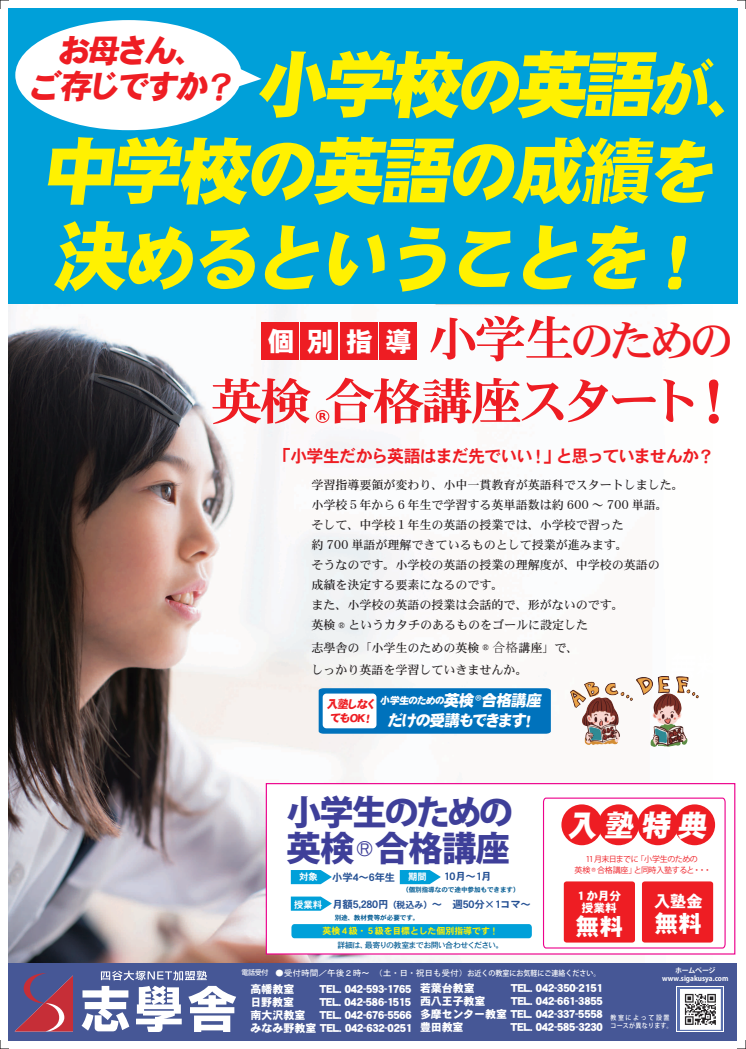
<style>
.page{position:relative;width:746px;height:1049px;background:#fff}
.page>*{position:absolute;margin:0;border:0;box-sizing:border-box;transform-origin:0 0}
.t1{font:72.5px/86.4px "DF Gothic EB WINP RKSJ H";color:#fff101}
.t2{font:71.5px "DF Gothic EB WINP RKSJ H";color:#fff101}
.t3{font:50px "DFHS Mincho W7 WINP RKSJ H";letter-spacing:-.08em;color:#ee1d23;scale:1.05 1}
.t4{font:800 34.3px/36.4px "Koz Go Pro";letter-spacing:-.045em;color:#3e3f99}
.t5{font:32.8px/35.3px "DFHS Gothic W9 WINP RKSJ H";color:#ee1d23;text-align:center}
.t6{font:29.6px "DF Gothic EB WINP RKSJ H";color:#fff}
.t7{font:26.7px "DFHS Gothic W9 WINP RKSJ H";color:#fff}
.t8{font:23.7px "DFHS Gothic W9 WINP RKSJ H";color:#fff}
.t9{font:17px "DFHS Gothic W7 WINP RKSJ H";letter-spacing:-.065em;color:#ee1d23}
.t10{font:16.2px "DFHS Gothic W9 WINP RKSJ H";color:#fff}
.t11{font:15.7px "DF Gothic EB WINP RKSJ H";color:#fff}
.t12{font:12px/20.1px "DFHS Mincho W5 WINP RKSJ H";color:#231f20}
.t13{font:11.7px/12.6px "DFHS Gothic W9 WINP RKSJ H";letter-spacing:-.01em;color:#fff;text-align:center}
.t14{font:11.2px/13.4px "DF Gothic EB WINP RKSJ H";color:#ee1d23}
.t15{font:11px/13px "DFHS Gothic W9 WINP RKSJ H";letter-spacing:-.005em;color:#fff;text-align:justify}
.t16{font:10.4px "DFHS Gothic W7 WINP RKSJ H";letter-spacing:-.01em;color:#245094}
.t17{font:9.9px "DF Gothic EB WINP RKSJ H";color:#fff}
.t18{font:9.4px "DFHS Gothic W7 WINP RKSJ H";color:#fff}
.t19{font:9px "DFHS Gothic W7 WIN RKSJ H";letter-spacing:-.015em;color:#fff101}
.t20{font:8.4px "MS Gothic";letter-spacing:-.02em;color:#fff;scale:1.04 1}
.t21{font:8px/11.5px "Koz Go Pro";letter-spacing:-.05em;color:#ee1d23;text-align:center}
.t22{font:8px "DFHS Gothic W5 WIN RKSJ H";letter-spacing:-.095em;color:#015a92}
.t23{font:700 7px/8px "Koz Go Pro";color:#fff;text-align:center}
.t24{font:6.6px "DFHS Gothic W7 WINP RKSJ H";letter-spacing:-.01em;color:#015a92}
.t25{font:500 6.5px/8px "Koz Go Pro";letter-spacing:.045em;color:#fff;scale:.92 1}
.s1{font-size:66.5px}
.s2{font-size:61.5px}
.s3{font-size:70.5px}
.s4{font-size:75.4px}
.s5{font-size:72.5px}
.s6{font-family:"DFHS Mincho W7 WINP RKSJ H";font-size:50px;color:#ee1d23}
.s7{font-family:"DFHS Mincho W7 WINP RKSJ H";font-size:43px;color:#ee1d23}
.s8{font-size:59.5px}
.s9{font-family:"MS Mincho";font-size:13px}
.s10{font-size:15.7px}
.s11{font-family:"Koz Go Pro";font-size:15.7px}
.s12{font-family:"MS Gothic";font-weight:400}
.s13{font-size:9.4px;color:#fff}
.s14{font-size:9px}
.s15{font-family:"MS Gothic";font-size:9px}
.s16{font-family:"Koz Go Pro";font-weight:500;font-size:7px}
.s17{font-family:"Koz Go Pro";font-weight:500;font-size:7.6px}
</style>
<div class="page">
<img style="left:8px;top:304px;width:704px;height:660px">
<div style="left:266px;top:783px;width:469px;height:171px;background:#fff;border:1px solid #ed028c"></div>
<div style="left:8px;top:9px;width:729px;height:295px;background:#00a0d9"></div>
<svg style="left:0;top:0;width:9px;height:9px"></svg>
<svg style="left:737px;top:0;width:9px;height:9px"></svg>
<svg style="left:737px;top:1040px;width:9px;height:9px"></svg>
<div style="left:9px;top:963px;width:728px;height:77px;background:#465796"></div>
<div style="left:676px;top:986px;width:48px;height:46px;background:#fff"></div>
<svg style="left:0;top:973px;width:73px;height:76px"></svg>
<svg style="left:82px;top:971px;width:154px;height:61px"></svg>
<svg style="left:677px;top:987px;width:46px;height:44px"></svg>
<img style="left:680px;top:989px;width:40px;height:40px">
<div style="left:340px;top:323px;width:37px;height:37px;background:#ee1d23"></div>
<div style="left:379px;top:323px;width:37px;height:37px;background:#ee1d23"></div>
<div style="left:300px;top:323px;width:37px;height:37px;background:#ee1d23"></div>
<div style="left:261px;top:323px;width:37px;height:37px;background:#ee1d23"></div>
<div style="left:316px;top:410px;width:13px;height:13px;border:1px solid #ee1d23;border-radius:50%"></div>
<svg style="left:319px;top:413px;width:7px;height:7px"></svg>
<svg style="left:318px;top:688px;width:233px;height:46px;background:#0574bd"></svg>
<div style="left:322px;top:693px;width:54px;height:35px;background:#fff;border-radius:4px"></div>
<svg style="left:291px;top:870px;width:41px;height:14px"></svg>
<svg style="left:400px;top:870px;width:41px;height:14px"></svg>
<svg style="left:291px;top:896px;width:41px;height:15px"></svg>
<svg style="left:291px;top:924px;width:241px;height:14px;background:#03a1d9"></svg>
<svg style="left:543px;top:797px;width:183px;height:152px"></svg>
<div style="left:563px;top:881px;width:72px;height:61px;background:#ee1d23;border-radius:3px"></div>
<div style="left:642px;top:881px;width:71px;height:61px;background:#ee1d23;border-radius:3px"></div>
<div style="left:561px;top:804px;width:41px;height:41px;background:#ee1d23;border-radius:50%"></div>
<div style="left:598px;top:804px;width:41px;height:41px;background:#ee1d23;border-radius:50%"></div>
<div style="left:637px;top:804px;width:41px;height:41px;background:#ee1d23;border-radius:50%"></div>
<div style="left:674px;top:804px;width:41px;height:41px;background:#ee1d23;border-radius:50%"></div>
<div style="left:15px;top:20px;width:227px;height:110px;background:#fff;border-radius:50%"></div>
<svg style="left:233px;top:54px;width:28px;height:42px"></svg>
<img style="left:570px;top:676px;width:128px;height:70px">
<h3 class="t5" style="left:29px;top:34px;width:212px">お母さん、<br>ご存じですか？</h3>
<h1 class="t1" style="left:42px;top:43px;width:732px;text-indent:75px">　　小学校<span class="s1">の</span>英語<span class="s2">が、</span>中学校の英語<span class="s3">の</span>成績<span class="s3">を</span></h1>
<h2 class="t2" style="left:52px;top:222px;width:669px"><span class="s4">決</span>めるということを<span class="s5">！</span></h2>
<h3 class="t7" style="left:268px;top:328px;width:467px">個別指導<span class="s6">小学生</span><span class="s7">のための</span></h3>
<h3 class="t3" style="left:210px;top:376px;width:510px">英検 合格講座スタート<span class="s8">！</span></h3>
<h3 class="t9" style="left:274px;top:447px;width:442px">「小学生だから英語はまだ先でいい！」と思っていませんか？</h3>
<p class="t12" style="left:311px;top:475px;width:373px">学習指導要領が変わり、小中一貫教育が英語科でスタートしました。小学校５年から６年生で学習する英単語数は約 600 ～ 700 単語。<br>そして、中学校１年生の英語の授業では、小学校で習った<br>約 700 単語が理解できているものとして授業が進みます。<br>そうなのです。小学校の英語の授業の理解度が、中学校の英語の<br>成績を決定する要素になるのです。<br>また、小学校の英語の授業は会話的で、形がないのです。<br>英検 <span class="s9">®</span> というカタチのあるものをゴールに設定した</p>
<p class="t12" style="left:311px;top:637px;width:268px;line-height:22.2px">志學舎の「小学生のための英検 <span class="s9">® 合格</span>講座」で、しっかり英語を学習していきませんか。</p>
<p class="t17" style="left:380px;top:696px;width:165px">小学生のための<span class="s10">英検</span><span class="s11">®</span><span class="s10">合格講座</span></p>
<h3 class="t11" style="left:387px;top:713px;width:153px">だけの受講もできます！</h3>
<p class="t14" style="left:327px;top:698px;width:52px">入塾しなくてもOK！</p>
<h3 class="t4" style="left:286px;top:796px;width:228px">小学生のための英検<span class="s12">®</span>合格講座</h3>
<p class="t18" style="left:299px;top:872px;width:20px">対象</p>
<p class="t16" style="left:332px;top:872px;width:96px">小学4～6年生 <span class="s13">期間</span></p>
<p class="t16" style="left:444px;top:871px;width:49px">10月～1月</p>
<p class="t16" style="left:294px;top:899px;width:238px"><span class="s13">授業料</span> 月額5,280円<span class="s14">（税込み）</span>～　週50分×1コマ～</p>
<p class="t24" style="left:402px;top:886px;width:119px">（個別指導なので途中参加もできます）</p>
<p class="t19" style="left:322px;top:926px;width:178px">英検４級・５級を目標とした個別指導です！</p>
<p class="t24" style="left:335px;top:914px;width:86px">別途、教材費等が必要です。</p>
<p class="t22" style="left:337px;top:941px;width:168px">詳細は、最寄りの教室までお問い合わせください。</p>
<h3 class="t6" style="left:567px;top:810px;width:144px">入塾特典</h3>
<p class="t21" style="left:574px;top:853px;width:138px">11月末日までに「小学生のための<br>英検 <span class="s15">®</span> 合格講座」と同時入塾すると・・・</p>
<p class="t13" style="left:577px;top:889px;width:45px">1 か月分授業料</p>
<h3 class="t8" style="left:575px;top:914px;width:49px">無料</h3>
<h3 class="t10" style="left:654px;top:893px;width:50px">入塾金</h3>
<h3 class="t8" style="left:654px;top:911px;width:49px">無料</h3>
<p class="t20" style="left:241px;top:968px;width:346px"><span class="s16">電話受付</span> ●受付時間／午後２時～　（土・日・祝日も受付）<span class="s17">お近くの教室にお気軽にご連絡ください。</span></p>
<p class="t23" style="left:662px;top:967px;width:68px">ホームページwww.sigakusya.com</p>
<p class="t15" style="left:250px;top:982px;width:162px">高幡教室 　 TEL. 042-593-1765日野教室 　 TEL. 042-586-1515南大沢教室</p>
<p class="t15" style="left:420px;top:982px;width:67px">若葉台教室　</p>
<p class="t15" style="left:510px;top:982px;width:93px">TEL. 042-350-2151</p>
<p class="t15" style="left:420px;top:995px;width:78px">西八王子教室　</p>
<p class="t15" style="left:420px;top:995px;width:184px;text-indent:91px">TEL. 042-661-3855多摩センター教室 TEL. 042-337-5558豊田教室　　</p>
<p class="t15" style="left:250px;top:1008px;width:163px;text-align:right">TEL. 042-676-5566<br>みなみ野教室 TEL. 042-632-0251</p>
<p class="t15" style="left:510px;top:1021px;width:94px">TEL. 042-585-3230</p>
<p class="t25" style="left:610px;top:1014px;width:69px">教室によって設置コースが異なります。</p>
</div>
